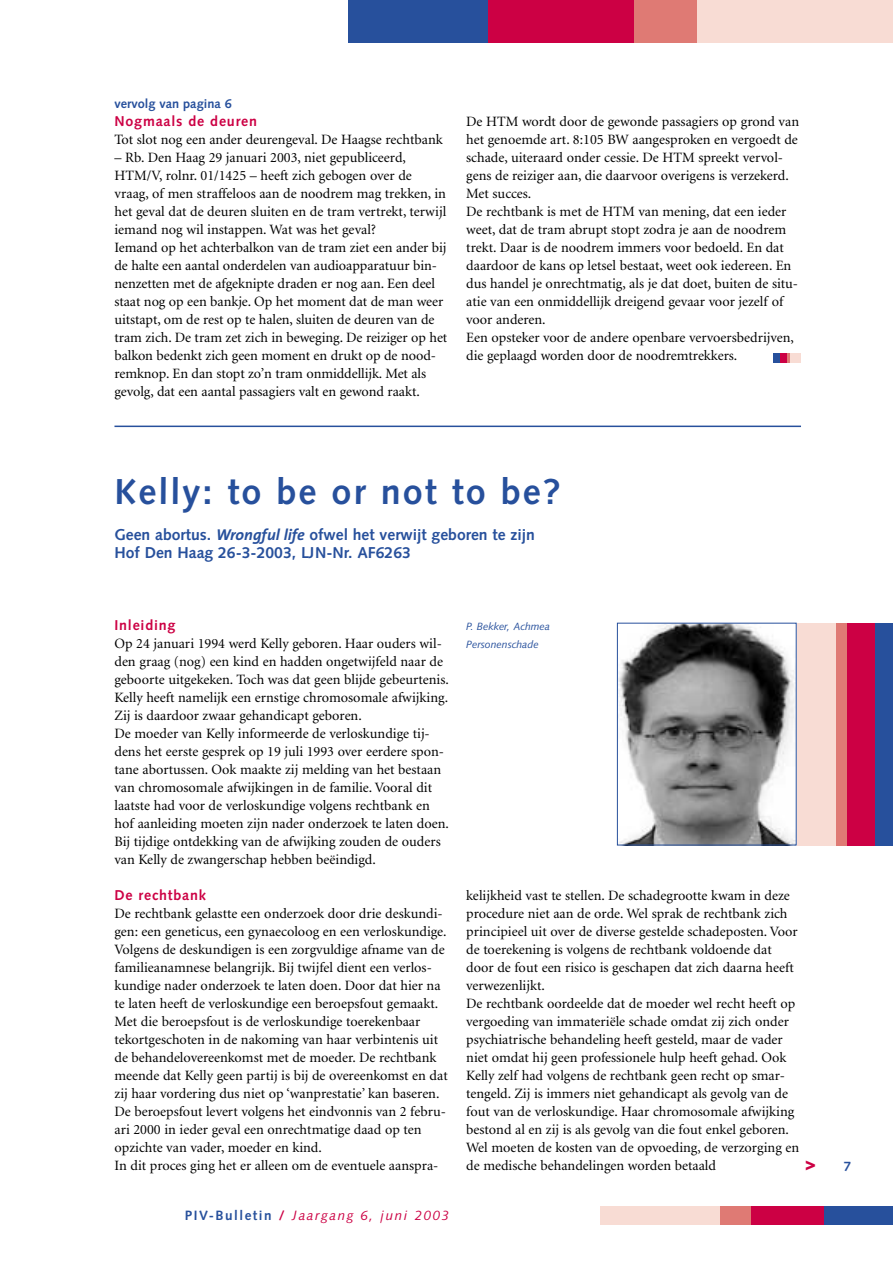
<style>
.page{position:relative;width:893px;height:1262px;background:#fff}
.page>*{position:absolute;margin:0;border:0;box-sizing:border-box;transform-origin:0 0}
.t1{font:700 36px "Syntax";letter-spacing:.055em;color:#27509c}
.t2{font:900 18px "Syntax";color:#c04}
.t3{font:700 15.75px/18px "Syntax";color:#27509c}
.t4{font:14.25px/18px "Minion";color:#000}
.t5{font:700 14.25px "Syntax";letter-spacing:.055em;color:#c04}
.t6{font:italic 13.5px "Syntax";letter-spacing:.11em;color:#c04}
.t7{font:700 13.5px "Syntax";color:#27509c}
.t8{font:700 12.75px "Syntax";color:#27509c}
.t9{font:italic 10.5px/18px "Syntax";color:#27509c}
.s1{font-family:"The Sans";font-style:italic}
.s2{font-weight:700;font-style:normal;color:#27509c}
.s3{font-weight:700;font-style:normal}
</style>
<div class="page">
<div style="left:824px;top:1206px;width:68px;height:18px;background:#27509c"></div>
<div style="left:750px;top:1206px;width:74px;height:18px;background:#c04"></div>
<div style="left:717px;top:1206px;width:33px;height:18px;background:#df7a74"></div>
<div style="left:600px;top:1206px;width:119px;height:18px;background:#f8dcd4"></div>
<div style="left:349px;top:0;width:139px;height:43px;background:#27509c"></div>
<div style="left:488px;top:0;width:146px;height:43px;background:#c04"></div>
<div style="left:634px;top:0;width:67px;height:43px;background:#df7a74"></div>
<div style="left:697px;top:0;width:195px;height:43px;background:#f8dcd4"></div>
<hr style="left:114px;top:425px;width:687px;height:2px;background:#27509c">
<img style="left:619px;top:625px;width:175px;height:218px">
<div style="left:617px;top:623px;width:179px;height:222px;border:1px solid #27509c"></div>
<div style="left:874px;top:623px;width:18px;height:222px;background:#27509c"></div>
<div style="left:847px;top:623px;width:27px;height:222px;background:#c04"></div>
<div style="left:834px;top:623px;width:13px;height:222px;background:#df7a74"></div>
<div style="left:796px;top:623px;width:39px;height:222px;background:#f8dcd4"></div>
<div style="left:773px;top:353px;width:7px;height:9px;background:#27509c"></div>
<div style="left:780px;top:353px;width:7px;height:9px;background:#c04"></div>
<svg style="left:787px;top:353px;width:3px;height:9px"></svg>
<div style="left:790px;top:353px;width:11px;height:9px;background:#f8dcd4"></div>
<p class="t8" style="left:114px;top:98px;width:119px">vervolg van pagina 6</p>
<p class="t5" style="left:114px;top:115px;width:144px">Nogmaals de deuren</p>
<p class="t4" style="left:114px;top:132px;width:330px">Tot slot nog een ander deurengeval. De Haagse rechtbank</p>
<p class="t4" style="left:114px;top:150px;width:334px">– Rb. Den Haag 29 januari 2003, niet gepubliceerd, HTM/V, rolnr. 01/1425 – heeft zich gebogen over de vraag, of men straffeloos aan de noodrem mag trekken, in het geval dat de deuren sluiten en de tram vertrekt, terwijl iemand nog wil instappen. Wat was het geval?<br>Iemand op het achterbalkon van de tram ziet een ander bij de halte een aantal onderdelen van audioapparatuur bin&shy;nenzetten met de afgeknipte draden er nog aan. Een deel staat nog op een bankje. Op het moment dat de man weer uitstapt, om de rest op te halen, sluiten de deuren van de tram zich. De tram zet zich in beweging. De reiziger op het balkon bedenkt zich geen moment en drukt op de nood&shy;remknop. En dan stopt zo’n tram onmiddellijk. Met als gevolg, dat een aantal passagiers valt en gewond raakt.</p>
<p class="t4" style="left:466px;top:114px;width:334px">De HTM wordt door de gewonde passagiers op grond van het genoemde art. 8:105 BW aangesproken en vergoedt de schade, uiteraard onder cessie. De HTM spreekt vervol&shy;gens de reiziger aan, die daarvoor overigens is verzekerd.<br>Met succes.<br>De rechtbank is met de HTM van mening, dat een ieder weet, dat de tram abrupt stopt zodra je aan de noodrem trekt. Daar is de noodrem immers voor bedoeld. En dat daardoor de kans op letsel bestaat, weet ook iedereen. En dus handel je onrechtmatig, als je dat doet, buiten de situ&shy;atie van een onmiddellijk dreigend gevaar voor jezelf of voor anderen.<br>Een opsteker voor de andere openbare vervoersbedrijven, die geplaagd worden door de noodremtrekkers.</p>
<h1 class="t1" style="left:114px;top:477px;width:448px">Kelly: to be or not to be?</h1>
<p class="t3" style="left:114px;top:527px;width:422px">Geen abortus. <span class="s1">Wrongful life</span> ofwel het verwijt geboren te zijn<br>Hof Den Haag 26-3-2003, LJN-Nr. AF6263</p>
<p class="t5" style="left:114px;top:619px;width:62px">Inleiding</p>
<p class="t4" style="left:114px;top:636px;width:336px">Op 24 januari 1994 werd Kelly geboren. Haar ouders wil&shy;den graag (nog) een kind en hadden ongetwijfeld naar de geboorte uitgekeken. Toch was dat geen blijde gebeurtenis.<br>Kelly heeft namelijk een ernstige chromosomale afwijking.<br>Zij is daardoor zwaar gehandicapt geboren.<br>De moeder van Kelly informeerde de verloskundige tij&shy;dens het eerste gesprek op 19 juli 1993 over eerdere spon&shy;tane abortussen. Ook maakte zij melding van het bestaan van chromosomale afwijkingen in de familie. Vooral dit laatste had voor de verloskundige volgens rechtbank en hof aanleiding moeten zijn nader onderzoek te laten doen.<br>Bij tijdige ontdekking van de afwijking zouden de ouders van Kelly de zwangerschap hebben beëindigd.</p>
<p class="t5" style="left:114px;top:889px;width:93px">De rechtbank</p>
<p class="t4" style="left:114px;top:906px;width:335px">De rechtbank gelastte een onderzoek door drie deskundi&shy;gen: een geneticus, een gynaecoloog en een verloskundige.<br>Volgens de deskundigen is een zorgvuldige afname van de familieanamnese belangrijk. Bij twijfel dient een verlos&shy;kundige nader onderzoek te laten doen. Door dat hier na te laten heeft de verloskundige een beroepsfout gemaakt.<br>Met die beroepsfout is de verloskundige toerekenbaar tekortgeschoten in de nakoming van haar verbintenis uit de behandelovereenkomst met de moeder. De rechtbank meende dat Kelly geen partij is bij de overeenkomst en dat zij haar vordering dus niet op ‘wanprestatie’ kan baseren.<br>De beroepsfout levert volgens het eindvonnis van 2 febru&shy;ari 2000 in ieder geval een onrechtmatige daad op ten opzichte van vader, moeder en kind.<br>In dit proces ging het er alleen om de eventuele aanspra-</p>
<p class="t6" style="left:185px;top:1210px;width:266px"><span class="s2">PIV-Bulletin</span> <span class="s3">/</span> Jaargang 6, juni 2003</p>
<p class="t9" style="left:466px;top:618px;width:85px">P. Bekker, Achmea<br>Personenschade</p>
<p class="t4" style="left:466px;top:888px;width:334px">kelijkheid vast te stellen. De schadegrootte kwam in deze procedure niet aan de orde. Wel sprak de rechtbank zich principieel uit over de diverse gestelde schadeposten. Voor de toerekening is volgens de rechtbank voldoende dat door de fout een risico is geschapen dat zich daarna heeft verwezenlijkt.<br>De rechtbank oordeelde dat de moeder wel recht heeft op vergoeding van immateriële schade omdat zij zich onder psychiatrische behandeling heeft gesteld, maar de vader niet omdat hij geen professionele hulp heeft gehad. Ook Kelly zelf had volgens de rechtbank geen recht op smar&shy;tengeld. Zij is immers niet gehandicapt als gevolg van de fout van de verloskundige. Haar chromosomale afwijking bestond al en zij is als gevolg van die fout enkel geboren.<br>Wel moeten de kosten van de opvoeding, de verzorging en de medische behandelingen worden betaald</p>
<p class="t2" style="left:805px;top:1156px;width:12px">&gt;</p>
<p class="t7" style="left:843px;top:1160px;width:9px">7</p>
</div>
